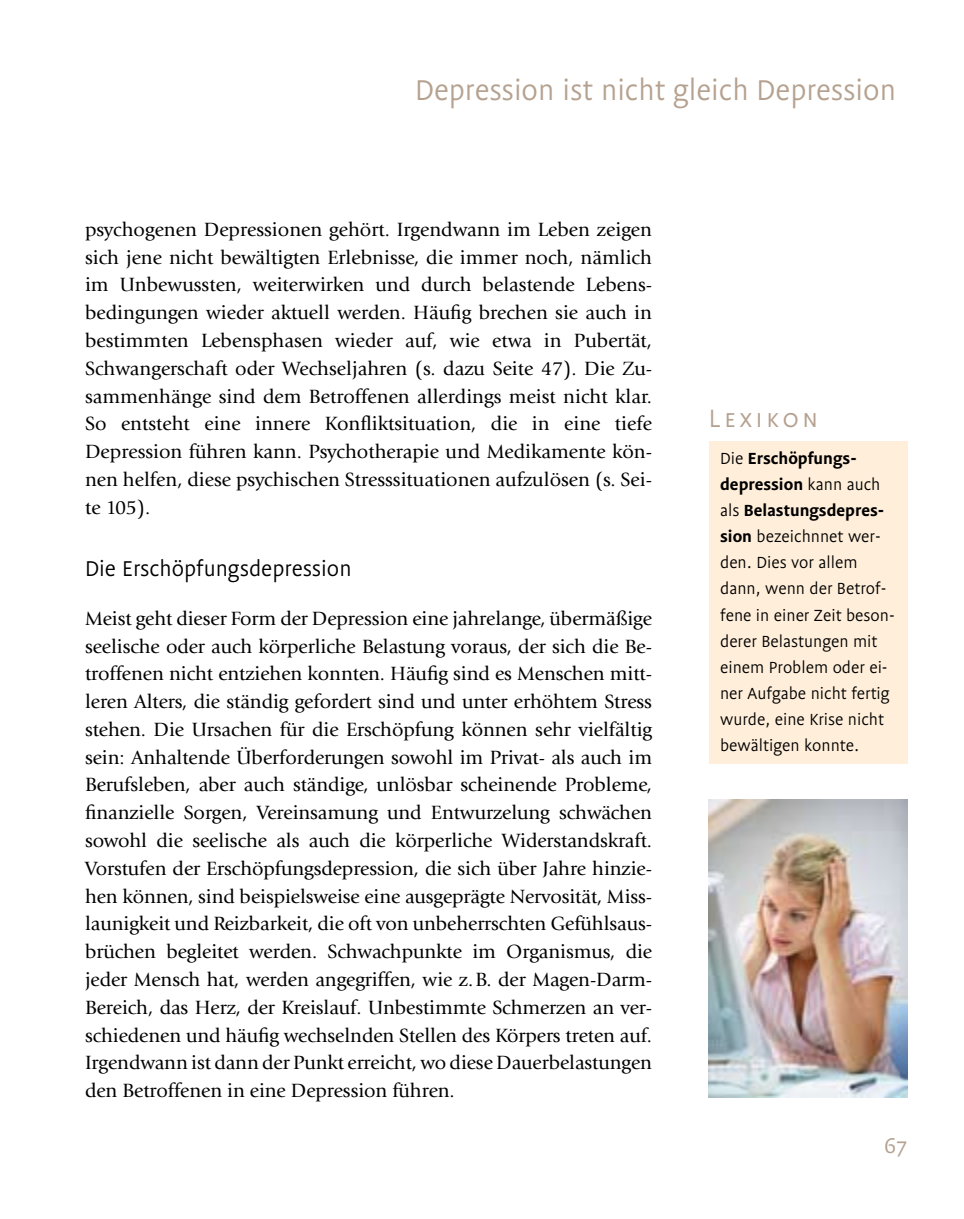
<style>
.page{position:relative;width:964px;height:1219px;background:#fff}
.page>*{position:absolute;margin:0;border:0;box-sizing:border-box;transform-origin:0 0}
.t1{font:32px "Flex";color:#b5a18f}
.t2{font:28px "Flex";letter-spacing:.14em;color:#b5a18f}
.t3{font:24px "Flex";color:#000}
.t4{font:24px "Flex";color:#b5a18f}
.t5{font:20px/27.8px "Giovanni Std";letter-spacing:-.005em;color:#000;text-align:justify}
.t6{font:18px/26px "Flex";color:#000}
.s1{font-weight:700}
</style>
<div class="page">
<div style="left:709px;top:441px;width:198px;height:323px;background:#ffefda"></div>
<img style="left:709px;top:799px;width:198px;height:298px">
<h1 class="t1" style="left:415px;top:72px;width:482px">Depression ist nicht gleich Depression</h1>
<p class="t5" style="left:85px;top:216px;width:568px">psychogenen Depressionen gehört. Irgendwann im Leben zeigen sich jene nicht bewältigten Erlebnisse, die immer noch, nämlich im Unbewussten, weiterwirken und durch belastende Lebens&shy;bedingungen wieder aktuell werden. Häufig brechen sie auch in bestimmten Lebensphasen wieder auf, wie etwa in Pubertät, Schwangerschaft oder Wechseljahren (s. dazu Seite 47). Die Zu&shy;sammenhänge sind dem Betroffenen allerdings meist nicht klar.<br>So entsteht eine innere Konfliktsituation, die in eine tiefe Depression führen kann. Psychotherapie und Medikamente kön&shy;nen helfen, diese psychischen Stresssituationen aufzulösen (s. Sei&shy;te 105).</p>
<p class="t3" style="left:85px;top:555px;width:268px">Die Erschöpfungsdepression</p>
<p class="t5" style="left:85px;top:605px;width:569px">Meist geht dieser Form der Depression eine jahrelange, übermäßige seelische oder auch körperliche Belastung voraus, der sich die Be&shy;troffenen nicht entziehen konnten. Häufig sind es Menschen mitt&shy;leren Alters, die ständig gefordert sind und unter erhöhtem Stress stehen. Die Ursachen für die Erschöpfung können sehr vielfältig sein: Anhaltende Überforderungen sowohl im Privat- als auch im Berufsleben, aber auch ständige, unlösbar scheinende Probleme, finanzielle Sorgen, Vereinsamung und Entwurzelung schwächen sowohl die seelische als auch die körperliche Widerstandskraft.<br>Vorstufen der Erschöpfungsdepression, die sich über Jahre hinzie&shy;hen können, sind beispielsweise eine ausgeprägte Nervosität, Miss&shy;launigkeit und Reizbarkeit, die oft von unbeherrschten Gefühlsaus&shy;brüchen begleitet werden. Schwachpunkte im Organismus, die jeder Mensch hat, werden angegriffen, wie z.B. der Magen-Darm-Bereich, das Herz, der Kreislauf. Unbestimmte Schmerzen an ver&shy;schiedenen und häufig wechselnden Stellen des Körpers treten auf.<br>Irgendwann ist dann der Punkt erreicht, wo diese Dauerbelastungen den Betroffenen in eine Depression führen.</p>
<h2 class="t2" style="left:709px;top:403px;width:111px">Lexikon</h2>
<p class="t6" style="left:720px;top:446px;width:176px">Die <span class="s1">Erschöpfungs&shy;depression</span> kann auch als <span class="s1">Belastungsdepres&shy;sion</span> bezeichnnet wer&shy;den. Dies vor allem dann, wenn der Betrof&shy;fene in einer Zeit beson&shy;derer Belastungen mit einem Problem oder ei&shy;ner Aufgabe nicht fertig wurde, eine Krise nicht bewältigen konnte.</p>
<p class="t4" style="left:884px;top:1132px;width:25px">67</p>
</div>
